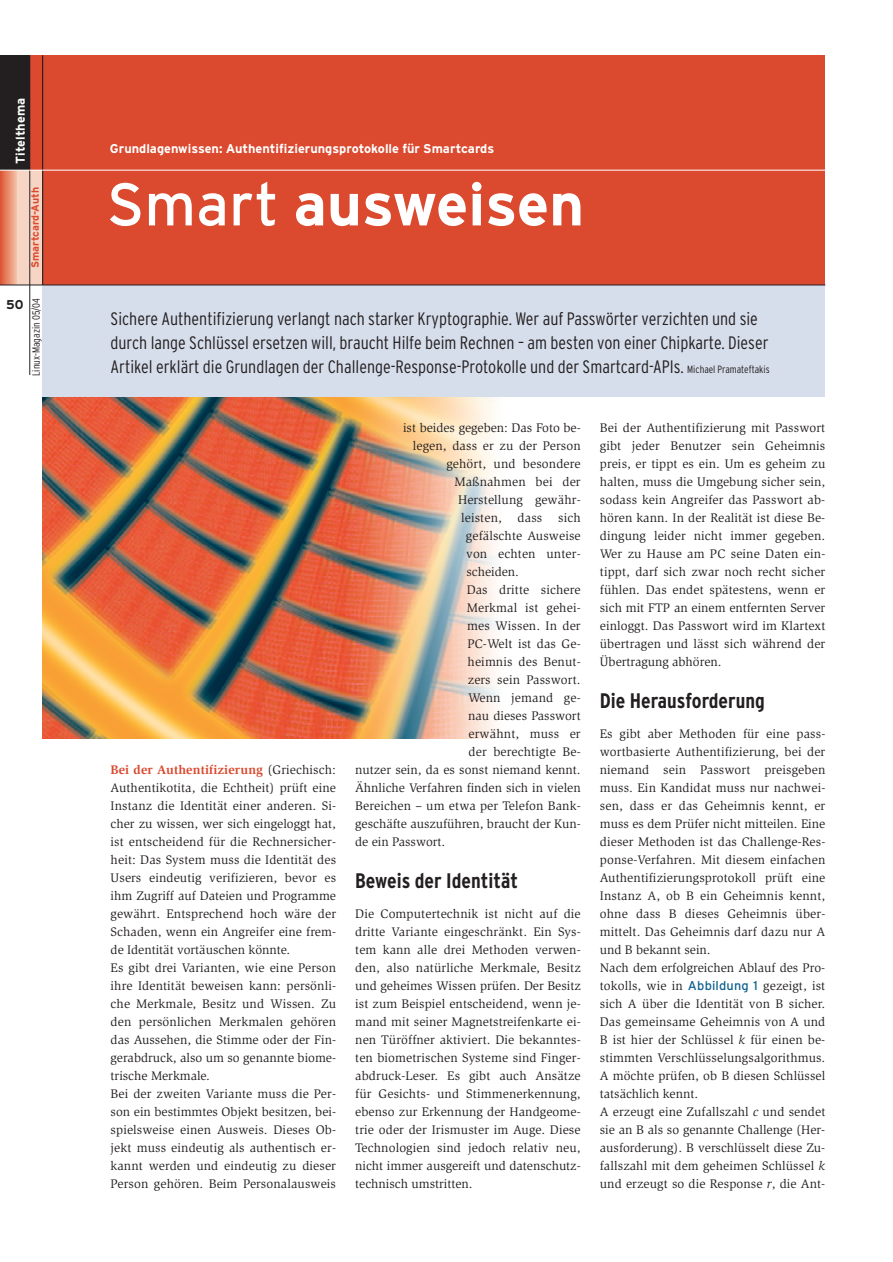
<style>
.page{position:relative;width:893px;height:1262px;background:#fff}
.page>*{position:absolute;margin:0;border:0;box-sizing:border-box;transform-origin:0 0}
.t1{font:700 60px "Interstate";color:#fff}
.t2{font:700 condensed 21px "Interstate";color:#231f20}
.t3{font:300 condensed 18px/24px "Interstate";color:#231f20}
.t4{font:12.75px/18px "Slimbach";letter-spacing:.01em;color:#231f20}
.t5{font:700 12.75px "Interstate";color:#fff}
.t6{font:700 12.75px "Interstate";color:#231f20}
.t7{font:300 condensed 10.5px "Interstate";color:#231f20}
.t8{font:700 10.5px "Interstate";color:#db492e}
.s1{font-weight:400}
.s2{font-size:10.5px}
.s3{font-weight:700;color:#db492e}
.s4{font-family:"Interstate";color:#0f618e}
.s5{font-style:italic}
</style>
<div class="page">
<img style="left:43px;top:396px;width:469px;height:342px">
<div style="left:43px;top:285px;width:782px;height:111px;background:#d7deeb"></div>
<div style="left:43px;top:55px;width:782px;height:230px;background:#db492e"></div>
<hr style="left:43px;top:285px;width:782px;height:1px;background:#231f20">
<div style="left:0;top:55px;width:43px;height:230px;background:#db492e"></div>
<div style="left:0;top:55px;width:30px;height:115px;background:#231f20"></div>
<svg style="left:0;top:171px;width:17px;height:114px;background:#e78a6d"></svg>
<div style="left:17px;top:170px;width:26px;height:115px;background:#f6d5c4"></div>
<hr style="left:30px;top:55px;width:1px;height:320px;background:#231f20">
<hr style="left:42px;top:55px;width:1px;height:230px;background:#231f20">
<hr style="left:0;top:285px;width:43px;height:1px;background:#231f20">
<hr style="left:0;top:170px;width:43px;height:1px;background:#fff">
<hr style="left:43px;top:170px;width:782px;height:1px;background:#fff">
<p class="t5" style="left:15px;top:164px;width:67px;rotate:-90deg">Titelthema</p>
<p class="t8" style="left:31px;top:268px;width:82px;rotate:-90deg">Smartcard-Auth</p>
<p class="t6" style="left:6px;top:300px;width:19px">50</p>
<p class="t7" style="left:32px;top:376px;width:79px;rotate:-90deg">Linux-Magazin 05/04</p>
<p class="t5" style="left:110px;top:144px;width:386px">Grundlagenwissen: Authentifizierungsprotokolle für Smartcards</p>
<h1 class="t1" style="left:107px;top:182px;width:479px"><span class="s1">Smart</span> ausweisen</h1>
<p class="t3" style="left:111px;top:308px;width:660px">Sichere Authentifizierung verlangt nach starker Kryptographie. Wer auf Passwörter verzichten und sie durch lange Schlüssel ersetzen will, braucht Hilfe beim Rechnen – am besten von einer Chipkarte. Dieser<br>Artikel erklärt die Grundlagen der Challenge-Response-Protokolle und der Smartcard-APIs. <span class="s2">Michael Pramateftakis</span></p>
<p class="t4" style="left:111px;top:762px;width:227px"><span class="s3">Bei der Authentifizierung</span> (Griechisch:<br>Authentikotita, die Echtheit) prüft eine Instanz die Identität einer anderen. Si&shy;cher zu wissen, wer sich eingeloggt hat, ist entscheidend für die Rechnersicher&shy;heit: Das System muss die Identität des Users eindeutig verifizieren, bevor es ihm Zugriff auf Dateien und Programme gewährt. Entsprechend hoch wäre der Schaden, wenn ein Angreifer eine frem&shy;de Identität vortäuschen könnte.<br>Es gibt drei Varianten, wie eine Person ihre Identität beweisen kann: persönli&shy;che Merkmale, Besitz und Wissen. Zu den persönlichen Merkmalen gehören das Aussehen, die Stimme oder der Fin&shy;gerabdruck, also um so genannte biome&shy;trische Merkmale.<br>Bei der zweiten Variante muss die Per&shy;son ein bestimmtes Objekt besitzen, bei&shy;spielsweise einen Ausweis. Dieses Ob&shy;jekt muss eindeutig als authentisch er&shy;kannt werden und eindeutig zu dieser Person gehören. Beim Personalausweis</p>
<p class="t4" style="left:403px;top:420px;width:179px">ist beides gegeben: Das Foto be-</p>
<p class="t4" style="left:413px;top:438px;width:169px">legen, dass er zu der Person</p>
<p class="t4" style="left:446px;top:456px;width:136px">gehört, und besondere</p>
<p class="t4" style="left:454px;top:474px;width:128px">Maßnahmen bei der</p>
<p class="t4" style="left:458px;top:492px;width:124px">Herstellung gewähr-</p>
<p class="t4" style="left:461px;top:510px;width:121px">leisten, dass sich</p>
<p class="t4" style="left:466px;top:528px;width:116px">gefälschte Ausweise</p>
<p class="t4" style="left:466px;top:546px;width:116px">von echten unter-</p>
<p class="t4" style="left:466px;top:564px;width:54px">scheiden.</p>
<p class="t4" style="left:466px;top:582px;width:115px">Das dritte sichere</p>
<p class="t4" style="left:467px;top:600px;width:115px">Merkmal ist gehei-</p>
<p class="t4" style="left:467px;top:618px;width:115px">mes Wissen. In der</p>
<p class="t4" style="left:467px;top:636px;width:115px">PC-Welt ist das Ge-</p>
<p class="t4" style="left:467px;top:654px;width:115px">heimnis des Benut-</p>
<p class="t4" style="left:468px;top:672px;width:114px">zers sein Passwort.</p>
<p class="t4" style="left:468px;top:690px;width:114px">Wenn jemand ge-</p>
<p class="t4" style="left:468px;top:708px;width:114px">nau dieses Passwort</p>
<p class="t4" style="left:468px;top:726px;width:114px">erwähnt, muss er</p>
<p class="t4" style="left:468px;top:744px;width:114px">der berechtigte Be-</p>
<p class="t4" style="left:355px;top:762px;width:227px">nutzer sein, da es sonst niemand kennt.</p>
<p class="t4" style="left:355px;top:780px;width:227px">Ähnliche Verfahren finden sich in vielen</p>
<p class="t4" style="left:355px;top:798px;width:227px">Bereichen – um etwa per Telefon Bank-</p>
<p class="t4" style="left:355px;top:816px;width:227px">geschäfte auszuführen, braucht der Kun-</p>
<p class="t4" style="left:355px;top:834px;width:92px">de ein Passwort.</p>
<h2 class="t2" style="left:355px;top:873px;width:164px">Beweis der Identität</h2>
<p class="t4" style="left:355px;top:906px;width:227px;text-align:justify">Die Computertechnik ist nicht auf die dritte Variante eingeschränkt. Ein Sys&shy;tem kann alle drei Methoden verwen&shy;den, also natürliche Merkmale, Besitz und geheimes Wissen prüfen. Der Besitz ist zum Beispiel entscheidend, wenn je&shy;mand mit seiner Magnetstreifenkarte ei&shy;nen Türöffner aktiviert. Die bekanntes&shy;ten biometrischen Systeme sind Finger&shy;abdruck-Leser. Es gibt auch Ansätze für Gesichts- und Stimmenerkennung, ebenso zur Erkennung der Handgeome&shy;trie oder der Irismuster im Auge. Diese Technologien sind jedoch relativ neu, nicht immer ausgereift und datenschutz&shy;technisch umstritten.</p>
<p class="t4" style="left:600px;top:420px;width:227px;text-align:justify">Bei der Authentifizierung mit Passwort gibt jeder Benutzer sein Geheimnis preis, er tippt es ein. Um es geheim zu halten, muss die Umgebung sicher sein, sodass kein Angreifer das Passwort ab&shy;hören kann. In der Realität ist diese Be&shy;dingung leider nicht immer gegeben.<br>Wer zu Hause am PC seine Daten ein&shy;tippt, darf sich zwar noch recht sicher fühlen. Das endet spätestens, wenn er sich mit FTP an einem entfernten Server einloggt. Das Passwort wird im Klartext übertragen und lässt sich während der Übertragung abhören.</p>
<h2 class="t2" style="left:600px;top:693px;width:167px">Die Herausforderung</h2>
<p class="t4" style="left:600px;top:726px;width:227px">Es gibt aber Methoden für eine pass&shy;wortbasierte Authentifizierung, bei der niemand sein Passwort preisgeben muss. Ein Kandidat muss nur nachwei&shy;sen, dass er das Geheimnis kennt, er muss es dem Prüfer nicht mitteilen. Eine dieser Methoden ist das Challenge-Res&shy;ponse-Verfahren. Mit diesem einfachen Authentifizierungsprotokoll prüft eine Instanz A, ob B ein Geheimnis kennt, ohne dass B dieses Geheimnis über&shy;mittelt. Das Geheimnis darf dazu nur A und B bekannt sein.<br>Nach dem erfolgreichen Ablauf des Pro&shy;tokolls, wie in <span class="s4">Abbildung 1</span> gezeigt, ist sich A über die Identität von B sicher.<br>Das gemeinsame Geheimnis von A und B ist hier der Schlüssel <span class="s5">k</span> für einen be&shy;stimmten Verschlüsselungsalgorithmus.<br>A möchte prüfen, ob B diesen Schlüssel tatsächlich kennt.<br>A erzeugt eine Zufallszahl <span class="s5">c</span> und sendet sie an B als so genannte Challenge (Her&shy;ausforderung). B verschlüsselt diese Zu&shy;fallszahl mit dem geheimen Schlüssel <span class="s5">k </span>und erzeugt so die Response <span class="s5">r</span>, die Ant-</p>
</div>
